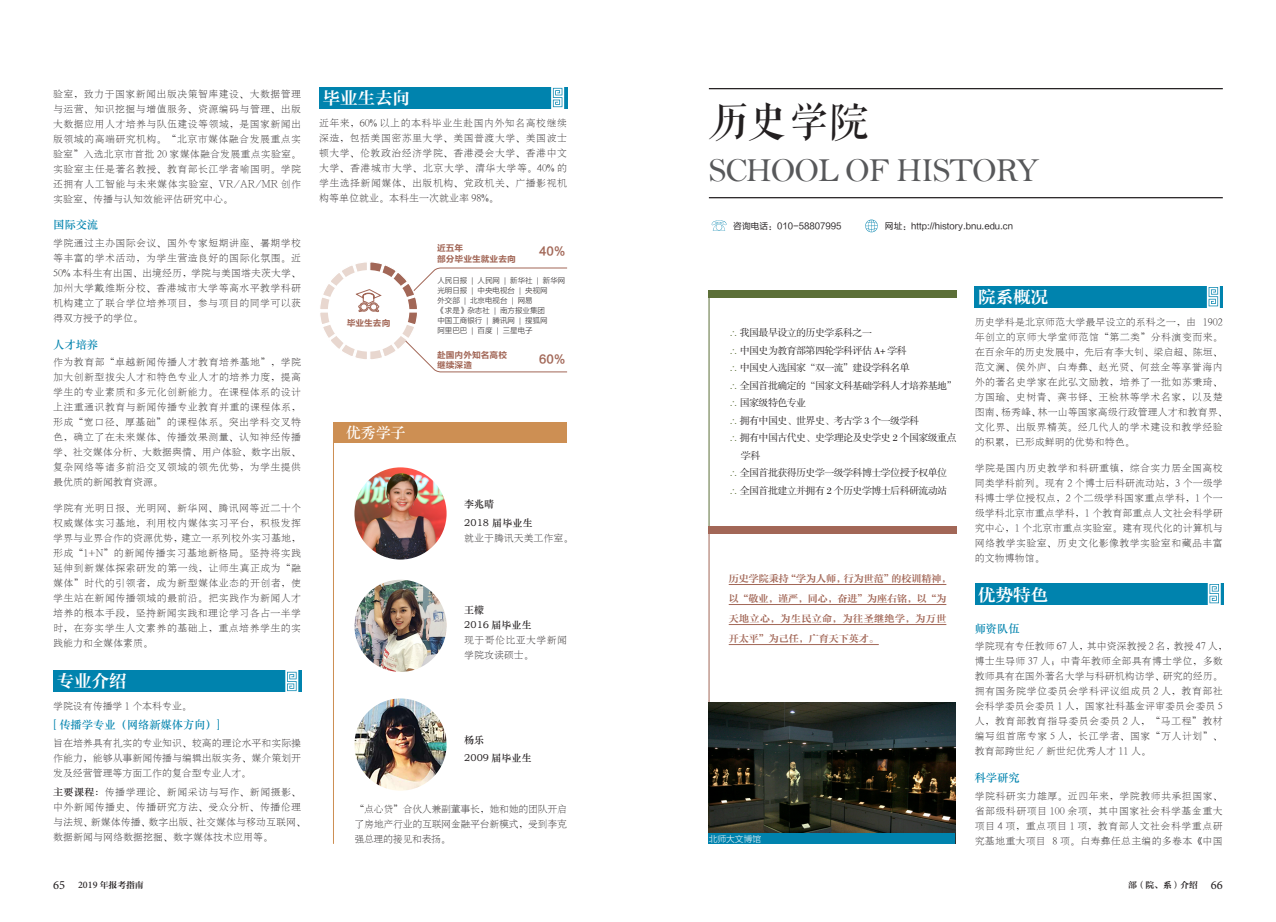
<style>
.page{position:relative;width:1276px;height:922px;background:#fff}
.page>*{position:absolute;margin:0;border:0;box-sizing:border-box;transform-origin:0 0}
.t1{font:40px "FZQKBYSJW GB1 0";color:#231f20}
.t2{font:33.75px "Bell";letter-spacing:-.03em;color:#57585a}
._2019院系-一级{font:17.5px "FZZYSK1 GBK1 0";color:#fff}
._2019院系-_优秀学子{font:15px "ST Zhongsong";color:#fff}
._2019院系-二级{font:11.25px "ST Zhongsong";color:#0083ae}
.t3{font:11.25px "FZLTCHJW GB1 0";color:#a26757}
._2019院系-正文{font:10px/15px "H Ya 7 gj";letter-spacing:.015em;color:#231f20;text-align:justify}
._2019院系-正文-2{font:10px/15px "H Ya 7 gj";letter-spacing:.04em;color:#231f20}
.t4{font:10px/17.5px "FZXSSJW GB1 0";letter-spacing:-.06em;color:#231f20}
._2019院系-正文-3{font:10px/20px "FZZYSK1 GBK1 0";color:#a26757}
._2019院系-正文-4{font:10px "ST Zhongsong";color:#231f20}
._2019院系-正文-5{font:10px "H Ya 7 gj";letter-spacing:-.01em;color:#231f20}
.t5{font:8.75px "FZLTHJW GB1 0";color:#231f20}
.t6{font:8.75px "FZLTCHJW GB1 0";color:#a26757}
.t7{font:8.75px "FZZYSK1 GBK1 0";color:#231f20}
.t8{font:8.75px "FZLTKHK GBK1 0";color:#fff}
.t9{font:7.5px/10px "FZLTKHK GBK1 0";color:#231f20}
.s1{font-family:"ST Zhongsong"}
.s2{color:#5c6f38}
.s3{font-family:"Minion Pro";font-size:12.5px}
.s4{font-family:"Minion Pro";font-weight:500;font-size:10px}
</style>
<div class="page">
<div style="left:319px;top:87px;width:248px;height:21px;background:#0083ae"></div>
<svg style="left:551px;top:87px;width:13px;height:22px"></svg>
<div style="left:53px;top:670px;width:248px;height:22px;background:#0083ae"></div>
<svg style="left:285px;top:670px;width:13px;height:22px"></svg>
<hr style="left:333px;top:432px;width:1px;height:411px;background:#cd8f53">
<div style="left:333px;top:422px;width:234px;height:20px;background:#cd8f53"></div>
<img style="left:354px;top:579px;width:92px;height:92px;border-radius:46px">
<img style="left:354px;top:698px;width:92px;height:92px;border-radius:46px">
<img style="left:354px;top:467px;width:92px;height:92px;border-radius:46px">
<svg style="left:320px;top:262px;width:247px;height:110px"></svg>
<div style="left:974px;top:286px;width:248px;height:21px;background:#0083ae"></div>
<svg style="left:1206px;top:286px;width:13px;height:22px"></svg>
<div style="left:975px;top:583px;width:248px;height:21px;background:#0083ae"></div>
<svg style="left:1207px;top:583px;width:13px;height:22px"></svg>
<hr style="left:729px;top:584px;width:217px;height:1px;background:#a26757">
<hr style="left:729px;top:604px;width:217px;height:1px;background:#a26757">
<hr style="left:729px;top:624px;width:217px;height:1px;background:#a26757">
<hr style="left:729px;top:644px;width:150px;height:1px;background:#a26757">
<svg style="left:865px;top:219px;width:13px;height:13px"></svg>
<svg style="left:711px;top:220px;width:15px;height:11px"></svg>
<div style="left:709px;top:291px;width:248px;height:7px;background:#5c6f38"></div>
<hr style="left:709px;top:526px;width:1px;height:317px;background:#a26757">
<hr style="left:709px;top:293px;width:1px;height:236px;background:#5c6f38">
<hr style="left:709px;top:88px;width:513px;height:1px;background:#231f20">
<hr style="left:709px;top:197px;width:513px;height:1px;background:#231f20">
<div style="left:709px;top:526px;width:248px;height:7px;background:#a26757"></div>
<img style="left:709px;top:702px;width:246px;height:131px">
<div style="left:709px;top:833px;width:246px;height:10px;background:#0083ae"></div>
<p class="_2019院系-正文" style="left:53px;top:86px;width:250px">验室，致力于国家新闻出版决策智库建设、大数据管理与运营、知识挖掘与增值服务、资源编码与管理、出版大数据应用人才培养与队伍建设等领域，是国家新闻出版领域的高端研究机构。“北京市媒体融合发展重点实验室”入选北京市首批 20 家媒体融合发展重点实验室。实验室主任是著名教授、教育部长江学者喻国明。学院还拥有人工智能与未来媒体实验室、VR/AR/MR 创作实验室、传播与认知效能评估研究中心。</p>
<p class="_2019院系-二级" style="left:53px;top:217px;width:46px">国际交流</p>
<p class="_2019院系-正文" style="left:53px;top:235px;width:250px">学院通过主办国际会议、国外专家短期讲座、暑期学校等丰富的学术活动，为学生营造良好的国际化氛围。近50% 本科生有出国、出境经历，学院与美国塔夫茨大学、加州大学戴维斯分校、香港城市大学等高水平教学科研机构建立了联合学位培养项目，参与项目的同学可以获得双方授予的学位。</p>
<p class="_2019院系-二级" style="left:53px;top:336px;width:46px">人才培养</p>
<p class="_2019院系-正文" style="left:53px;top:354px;width:250px">作为教育部“卓越新闻传播人才教育培养基地”，学院加大创新型拔尖人才和特色专业人才的培养力度，提高学生的专业素质和多元化创新能力。在课程体系的设计上注重通识教育与新闻传播专业教育并重的课程体系，形成“宽口径、厚基础”的课程体系。突出学科交叉特色，确立了在未来媒体、传播效果测量、认知神经传播学、社交媒体分析、大数据舆情、用户体验、数字出版、复杂网络等诸多前沿交叉领域的领先优势，为学生提供最优质的新闻教育资源。</p>
<p class="_2019院系-正文" style="left:53px;top:500px;width:250px">学院有光明日报、光明网、新华网、腾讯网等近二十个权威媒体实习基地，利用校内媒体实习平台，积极发挥学界与业界合作的资源优势，建立一系列校外实习基地，形成“1+N”的新闻传播实习基地新格局。坚持将实践延伸到新媒体探索研发的第一线，让师生真正成为“融媒体”时代的引领者，成为新型媒体业态的开创者，使学生站在新闻传播领域的最前沿。把实践作为新闻人才培养的根本手段，坚持新闻实践和理论学习各占一半学时，在夯实学生人文素养的基础上，重点培养学生的实践能力和全媒体素质。</p>
<p class="_2019院系-一级" style="left:57px;top:671px;width:71px">专业介绍</p>
<p class="_2019院系-正文-5" style="left:53px;top:700px;width:140px">学院设有传播学 1 个本科专业。</p>
<p class="_2019院系-二级" style="left:53px;top:716px;width:169px">[ 传播学专业（网络新媒体方向）]</p>
<p class="_2019院系-正文" style="left:53px;top:735px;width:250px">旨在培养具有扎实的专业知识、较高的理论水平和实际操作能力，能够从事新闻传播与编辑出版实务、媒介策划开发及经营管理等方面工作的复合型专业人才。</p>
<p class="_2019院系-正文" style="left:53px;top:783px;width:255px;text-align:left"><span class="s1">主要课程：</span>传播学理论、新闻采访与写作、新闻摄影、中外新闻传播史、传播研究方法、受众分析、传播伦理与法规、新媒体传播、数字出版、社交媒体与移动互联网、数据新闻与网络数据挖掘、数字媒体技术应用等。</p>
<p class="_2019院系-一级" style="left:322px;top:88px;width:89px">毕业生去向</p>
<p class="_2019院系-正文" style="left:319px;top:115px;width:250px">近年来，60% 以上的本科毕业生赴国内外知名高校继续深造，包括美国密苏里大学、美国普渡大学、美国波士顿大学、伦敦政治经济学院、香港浸会大学、香港中文大学、香港城市大学、北京大学、清华大学等。40% 的学生选择新闻媒体、出版机构、党政机关、广播影视机构等单位就业。本科生一次就业率 98%。</p>
<p class="t6" style="left:347px;top:318px;width:45px">毕业生去向</p>
<p class="_2019院系-_优秀学子" style="left:346px;top:421px;width:61px">优秀学子</p>
<p class="t6" style="left:437px;top:243px;width:28px">近五年</p>
<p class="t6" style="left:437px;top:254px;width:80px">部分毕业生就业去向</p>
<p class="t3" style="left:539px;top:245px;width:28px">40%</p>
<p class="t9" style="left:437px;top:275px;width:130px">人民日报 | 人民网 | 新华社 | 新华网光明日报 | 中央电视台 | 央视网</p>
<p class="t9" style="left:437px;top:295px;width:97px">外交部 | 北京电视台 | 网易</p>
<p class="t9" style="left:437px;top:305px;width:109px">《求是》杂志社 | 南方报业集团</p>
<p class="t9" style="left:437px;top:315px;width:112px">中国工商银行 | 腾讯网 | 搜狐网</p>
<p class="t9" style="left:437px;top:325px;width:97px">阿里巴巴 | 百度 | 三星电子</p>
<p class="t6" style="left:437px;top:349px;width:71px">赴国内外知名高校</p>
<p class="t6" style="left:437px;top:360px;width:36px">继续深造</p>
<p class="t3" style="left:539px;top:353px;width:28px">60%</p>
<p class="_2019院系-正文-4" style="left:464px;top:497px;width:31px">李兆晴</p>
<p class="_2019院系-正文-4" style="left:464px;top:515px;width:69px">2018 届毕业生</p>
<p class="_2019院系-正文-5" style="left:464px;top:532px;width:110px">就业于腾讯天美工作室。</p>
<p class="_2019院系-正文-4" style="left:464px;top:602px;width:21px">王檬</p>
<p class="_2019院系-正文-4" style="left:464px;top:617px;width:69px">2016 届毕业生</p>
<p class="_2019院系-正文" style="left:464px;top:632px;width:104px">现于哥伦比亚大学新闻学院攻读硕士。</p>
<p class="_2019院系-正文-4" style="left:464px;top:732px;width:21px">杨乐</p>
<p class="_2019院系-正文-4" style="left:464px;top:751px;width:69px">2009 届毕业生</p>
<p class="_2019院系-正文" style="left:354px;top:801px;width:214px">“点心贷”合伙人兼副董事长，她和她的团队开启了房地产行业的互联网金融平台新模式，受到李克强总理的接见和表扬。</p>
<p class="t1" style="left:709px;top:101px;width:161px">历史学院</p>
<p class="t2" style="left:709px;top:150px;width:332px">SCHOOL OF HISTORY</p>
<p class="t5" style="left:733px;top:221px;width:109px">咨询电话：010-58807995</p>
<p class="t5" style="left:885px;top:221px;width:130px">网址：http://history.bnu.edu.cn</p>
<p class="t4" style="left:728px;top:324px;width:145px"><span class="s2">∴</span> 我国最早设立的历史学系科之一</p>
<p class="t4" style="left:728px;top:342px;width:180px"><span class="s2">∴</span> 中国史为教育部第四轮学科评估 A+ 学科</p>
<p class="t4" style="left:728px;top:359px;width:183px"><span class="s2">∴</span> 中国史入选国家“双一流”建设学科名单</p>
<p class="t4" style="left:728px;top:377px;width:230px"><span class="s2">∴</span> 全国首批确定的“国家文科基础学科人才培养基地”</p>
<p class="t4" style="left:728px;top:394px;width:79px"><span class="s2">∴</span> 国家级特色专业</p>
<p class="t4" style="left:728px;top:412px;width:192px"><span class="s2">∴</span> 拥有中国史、世界史、考古学 3 个一级学科</p>
<p class="t4" style="left:741px;top:429px;width:217px;text-indent:-12px"><span class="s2">∴</span> 拥有中国古代史、史学理论及史学史 2 个国家级重点学科</p>
<p class="t4" style="left:728px;top:464px;width:220px"><span class="s2">∴</span> 全国首批获得历史学一级学科博士学位授予权单位</p>
<p class="t4" style="left:728px;top:482px;width:220px"><span class="s2">∴</span> 全国首批建立并拥有 2 个历史学博士后科研流动站</p>
<p class="_2019院系-正文-3" style="left:729px;top:569px;width:224px">历史学院秉持“学为人师，行为世范”的校训精神，以“敬业，谨严，同心，奋进”为座右铭，以“为天地立心，为生民立命，为往圣继绝学，为万世开太平”为己任，广育天下英才。</p>
<p class="t8" style="left:709px;top:833px;width:54px">北师大文博馆</p>
<p class="_2019院系-一级" style="left:978px;top:287px;width:71px">院系概况</p>
<p class="_2019院系-正文-2" style="left:974px;top:314px;width:255px">历史学科是北京师范大学最早设立的系科之一，由 1902年创立的京师大学堂师范馆“第二类”分科演变而来。在百余年的历史发展中，先后有李大钊、梁启超、陈垣、范文澜、侯外庐、白寿彝、赵光贤、何兹全等享誉海内外的著名史学家在此弘文励教，培养了一批如苏秉琦、方国瑜、史树青、龚书铎、王桧林等学术名家，以及楚图南、杨秀峰、林一山等国家高级行政管理人才和教育界、文化界、出版界精英。经几代人的学术建设和教学经验的积累，已形成鲜明的优势和特色。</p>
<p class="_2019院系-正文" style="left:974px;top:460px;width:250px">学院是国内历史教学和科研重镇，综合实力居全国高校同类学科前列。现有 2 个博士后科研流动站，3 个一级学科博士学位授权点，2 个二级学科国家重点学科，1 个一级学科北京市重点学科，1 个教育部重点人文社会科学研究中心，1 个北京市重点实验室。建有现代化的计算机与网络教学实验室、历史文化影像教学实验室和藏品丰富的文物博物馆。</p>
<p class="_2019院系-一级" style="left:978px;top:585px;width:71px">优势特色</p>
<p class="_2019院系-二级" style="left:974px;top:620px;width:46px">师资队伍</p>
<p class="_2019院系-正文" style="left:974px;top:638px;width:255px;text-align:left">学院现有专任教师 67 人，其中资深教授 2 名，教授 47 人，博士生导师 37 人；中青年教师全部具有博士学位，多数教师具有在国外著名大学与科研机构访学、研究的经历。拥有国务院学位委员会学科评议组成员 2 人，教育部社会科学委员会委员 1 人，国家社科基金评审委员会委员 5人，教育部教育指导委员会委员 2 人，“马工程”教材编写组首席专家 5 人，长江学者、国家“万人计划”、教育部跨世纪 / 新世纪优秀人才 11 人。</p>
<p class="_2019院系-二级" style="left:974px;top:769px;width:46px">科学研究</p>
<p class="_2019院系-正文" style="left:974px;top:787px;width:250px">学院科研实力雄厚。近四年来，学院教师共承担国家、省部级科研项目 100 余项，其中国家社会科学基金重大项目 4 项，重点项目 1 项，教育部人文社会科学重点研究基地重大项目 8 项。白寿彝任总主编的多卷本《中国</p>
<p class="t7" style="left:53px;top:880px;width:92px"><span class="s3">65</span> <span class="s4">2019</span> 年报考指南</p>
<p class="t7" style="left:1128px;top:879px;width:96px">部（院、系）介绍 <span class="s3">66</span></p>
</div>
